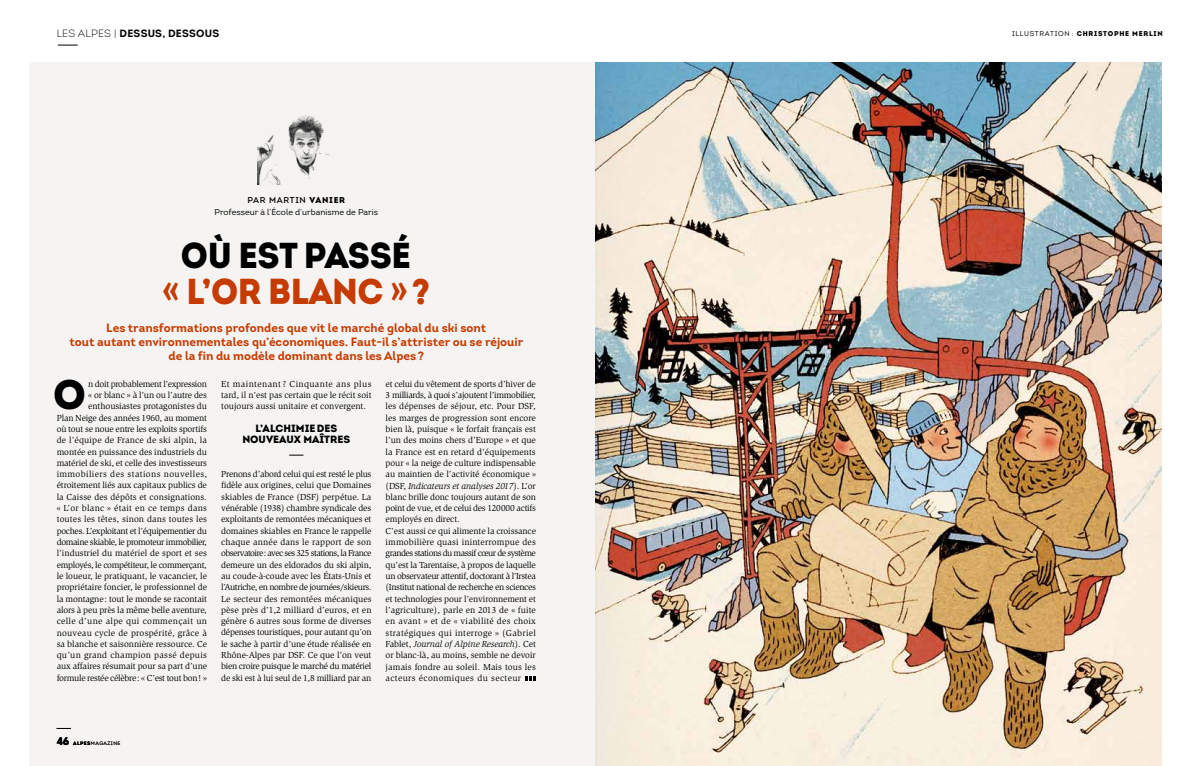
<style>
.page{position:relative;width:1191px;height:766px;background:#fff}
.page>*{position:absolute;margin:0;border:0;box-sizing:border-box;transform-origin:0 0}
.t1{font:41.3px "Intro Black Alt";color:#000}
.t2{font:900 36px "Intro";letter-spacing:-.01em;color:#c63b00;scale:.95 1}
.t3{font:900 36px "Intro";letter-spacing:-.015em;color:#000;scale:.95 1}
.t4{font:700 12px/14px "Intro";color:#c63b00;text-align:center}
.t5{font:900 10.5px/11.3px "Intro";color:#000;text-align:center}
.t6{font:700 10.5px "Intro";letter-spacing:.02em;color:#000}
.t7{font:9px/11.3px "Slimbach Std";letter-spacing:-.01em;color:#000;text-align:justify}
.t8{font:8.5px/11.5px "Intro";color:#000}
.t9{font:900 7px "Intro";letter-spacing:.1em;color:#000}
.t10{font:5px "Intro";letter-spacing:.085em;color:#000}
.s1{font-weight:300}
.s2{font-weight:400}
.s3{font-style:inherit}
.s4{font-weight:900}
.s5{font-style:italic}
.s6{font-family:"Intro Black Alt";font-size:11px}
.s7{font-family:"Intro Black Alt"}
</style>
<div class="page">
<div style="left:29px;top:62px;width:1132px;height:703px;background:#f5f4f3"></div>
<svg style="left:289px;top:454px;width:14px;height:1px"></svg>
<img style="left:257px;top:116px;width:73px;height:69px">
<svg style="left:525px;top:676px;width:11px;height:4px"></svg>
<svg style="left:58px;top:45px;width:20px;height:1px"></svg>
<img style="left:595px;top:62px;width:566px;height:703px">
<svg style="left:57px;top:727px;width:14px;height:1px"></svg>
<p class="t6" style="left:57px;top:26px;width:164px"><span class="s1">LES ALPES |</span> DESSUS, DESSOUS</p>
<p class="t9" style="left:1012px;top:29px;width:152px"><span class="s2">Illustration :</span> CHRISTOPHE MERLIN</p>
<p class="t8" style="left:214px;top:195px;width:165px;text-indent:33px"><span class="s3">PAR MARTIN</span> <span class="s4">VANIER<br></span>Professeur à l’École d’urbanisme de Paris</p>
<h2 class="t3" style="left:181px;top:231px;width:244px">OÙ EST PASSÉ</h2>
<h2 class="t2" style="left:162px;top:267px;width:284px">« L’OR BLANC »?</h2>
<h3 class="t4" style="left:69px;top:320px;width:455px">Les transformations profondes que vit le marché global du ski sont<br>tout autant environnementales qu’économiques. Faut-il s’attrister ou se réjouir de la fin du modèle dominant dans les Alpes?</h3>
<h1 class="t1" style="left:53px;top:367px;width:34px">O</h1>
<p class="t7" style="left:57px;top:378px;width:152px;text-align:right">n doit probablement l’expression<br>« or blanc » à l’un ou l’autre des enthousiastes protagonistes du<br>Plan Neige des années 1960, au moment où tout se noue entre les exploits sportifs de l’équipe de France de ski alpin, la montée en puissance des industriels du matériel de ski, et celle des investisseurs immobiliers des stations nouvelles, étroitement liés aux capitaux publics de la Caisse des dépôts et consignations. « L’or blanc » était en ce temps dans toutes les têtes, sinon dans toutes les poches. L’exploitant et l’équipementier du domaine skiable, le promoteur immobilier, l’industriel du matériel de sport et ses employés, le compétiteur, le commerçant, le loueur, le pratiquant, le vacancier, le propriétaire foncier, le professionnel de la montagne: tout le monde se racontait alors à peu près la même belle aventure, celle d’une alpe qui commençait un nouveau cycle de prospérité, grâce à sa blanche et saisonnière ressource. Ce qu’un grand champion passé depuis aux affaires résumait pour sa part d’une formule restée célèbre: « C’est tout bon! »</p>
<p class="t7" style="left:221px;top:378px;width:152px">Et maintenant ? Cinquante ans plus tard, il n’est pas certain que le récit soit toujours aussi unitaire et convergent.</p>
<p class="t5" style="left:242px;top:422px;width:109px">L’ALCHIMIEDES<br>NOUVEAUX MAÎTRES</p>
<p class="t7" style="left:221px;top:468px;width:152px">Prenons d’abord celui qui est resté le plus fidèle aux origines, celui que Domaines skiables de France (DSF) perpétue. La vénérable (1938) chambre syndicale des exploitants de remontées mécaniques et domaines skiables en France le rappelle chaque année dans le rapport de son observatoire: avec ses 325 stations, la France demeure un des eldorados du ski alpin, au coude-à-coude avec les États-Unis et l’Autriche, en nombre de journées/skieurs.<br>Le secteur des remontées mécaniques pèse près d’1,2 milliard d’euros, et en génère 6 autres sous forme de diverses dépenses touristiques, pour autant qu’on le sache à partir d’une étude réalisée en Rhône-Alpes par DSF. Ce que l’on veut bien croire puisque le marché du matériel de ski est à lui seul de 1,8 milliard par an</p>
<p class="t7" style="left:385px;top:378px;width:152px;text-align:left">et celui du vêtement de sports d’hiver de 3 milliards, à quoi s’ajoutent l’immobilier, les dépenses de séjour, etc. Pour DSF, les marges de progression sont encore bien là, puisque « le forfait français est l’un des moins chers d’Europe » et que la France est en retard d’équipements pour « la neige de culture indispensable au maintien de l’activité économique » (DSF, <span class="s5">Indicateurs et analyses 2017</span>). L’or blanc brille donc toujours autant de son point de vue, et de celui des 120000 actifs employés en direct.<br>C’est aussi ce qui alimente la croissance immobilière quasi ininterrompue des grandes stations du massif cœur de système qu’est la Tarentaise, à propos de laquelle un observateur attentif, doctorant à l’Irstea (Institut national de recherche en sciences et technologies pour l’environnement et l’agriculture), parle en 2013 de « fuite en avant » et de « viabilité des choix stratégiques qui interroge » (Gabriel Fablet, <span class="s5">Journal of Alpine Research</span>). Cet or blanc-là, au moins, semble ne devoir jamais fondre au soleil. Mais tous les acteurs économiques du secteur</p>
<p class="t10" style="left:57px;top:740px;width:65px"><span class="s6">46</span> <span class="s7">ALPES</span>MAGAZIN E</p>
</div>
